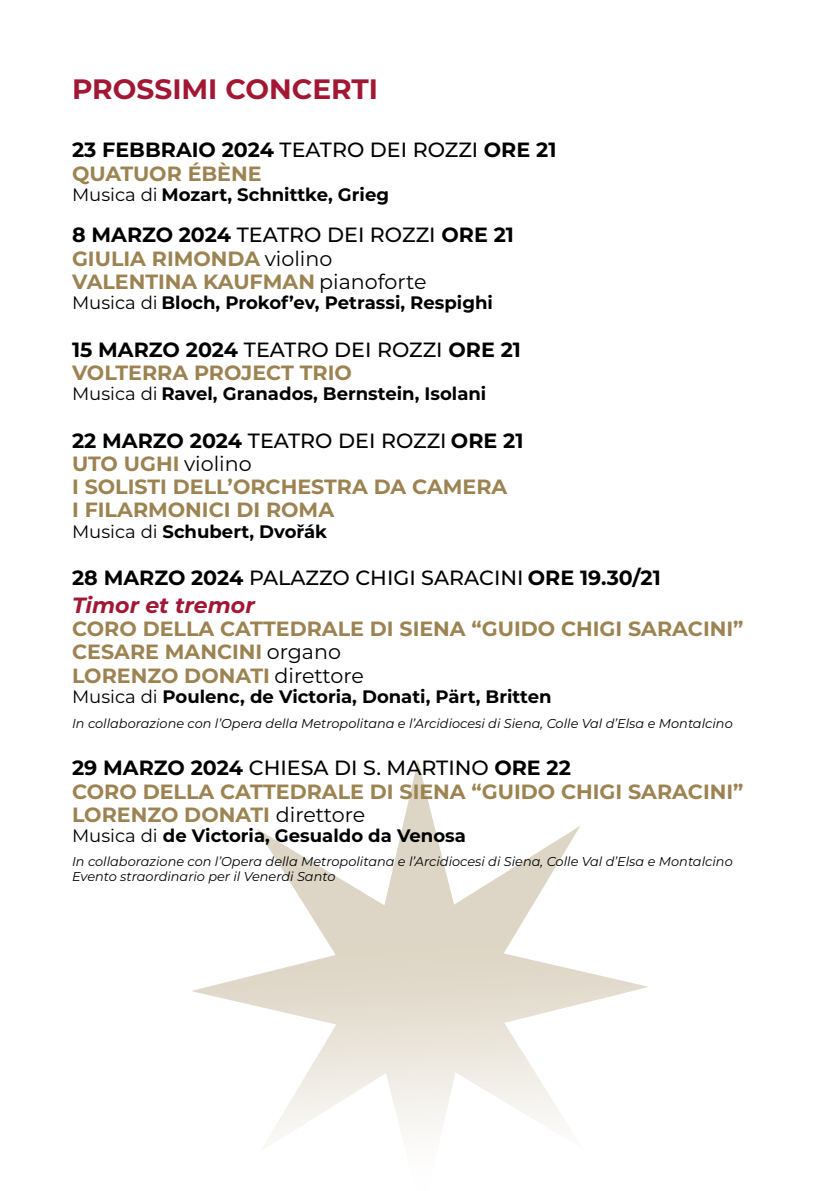
<style>
.page{position:relative;width:840px;height:1191px;background:#fff}
.page>*{position:absolute;margin:0;border:0;box-sizing:border-box;transform-origin:0 0}
.t1{font:700 28px "Montserrat";color:#a21834}
.t2{font:italic 700 22px "Montserrat";color:#a21834}
.t3{font:700 20.6px/23.2px "Montserrat";color:#9c8351}
.t4{font:700 20.6px/23.2px "Montserrat";color:#000}
.t5{font:700 18px "Montserrat";color:#000}
.t6{font:italic 12.8px/15.4px "Montserrat";color:#000}
.s1{font-weight:500}
.s2{color:#9c8351}
.s3{font-weight:400}
.s4{color:#000}
.s5{font-weight:500;color:#000}
.s6{font-weight:400;color:#000}
</style>
<div class="page">
<svg style="left:192px;top:760px;width:456px;height:378px"></svg>
<h1 class="t1" style="left:72px;top:69px;width:307px">PROSSIMI CONCERTI</h1>
<p class="t4" style="left:72px;top:137px;width:485px">23 FEBBRAIO 2024 <span class="s1">TEATRO DEI ROZZI</span> ORE 21<br><span class="s2">QUATUOR ÉBÈNE</span></p>
<p class="t5" style="left:72px;top:182px;width:318px"><span class="s3">Musica di</span> Mozart, Schnittke, Grieg</p>
<p class="t3" style="left:72px;top:222px;width:443px"><span class="s4">8 MARZO 2024</span> <span class="s5">TEATRO DEI ROZZI</span> <span class="s4">ORE 21<br></span>GIULIA RIMONDA <span class="s6">violino<br></span>VALENTINA KAUFMAN <span class="s6">pianoforte</span></p>
<p class="t5" style="left:72px;top:290px;width:422px"><span class="s3">Musica di</span> Bloch, Prokof’ev, Petrassi, Respighi</p>
<p class="t3" style="left:72px;top:336px;width:450px"><span class="s4">15 MARZO 2024</span> <span class="s5">TEATRO DEI ROZZI</span> <span class="s4">ORE 21<br></span>VOLTERRA PROJECT TRIO</p>
<p class="t5" style="left:72px;top:381px;width:415px"><span class="s3">Musica di</span> Ravel, Granados, Bernstein, Isolani</p>
<p class="t3" style="left:72px;top:427px;width:452px"><span class="s4">22 MARZO 2024</span> <span class="s5">TEATRO DEI ROZZI</span> <span class="s4">ORE 21<br></span>UTO UGHI <span class="s6">violino<br></span>I SOLISTI DELL’ORCHESTRA DA CAMERA<br>I FILARMONICI DI ROMA</p>
<p class="t5" style="left:72px;top:518px;width:256px"><span class="s3">Musica di</span> Schubert, Dvořák</p>
<p class="t4" style="left:72px;top:565px;width:590px">28 MARZO 2024 <span class="s1">PALAZZO CHIGI SARACINI</span> ORE 19.30/21</p>
<p class="t2" style="left:72px;top:589px;width:184px">Timor et tremor</p>
<p class="t3" style="left:72px;top:616px;width:672px">CORO DELLA CATTEDRALE DI SIENA “GUIDO CHIGI SARACINI”<br>CESARE MANCINI <span class="s6">organo<br></span>LORENZO DONATI <span class="s6">direttore</span></p>
<p class="t5" style="left:72px;top:684px;width:480px"><span class="s3">Musica di</span> Poulenc, de Victoria, Donati, Pärt, Britten</p>
<p class="t6" style="left:72px;top:715px;width:661px">In collaborazione con l’Opera della Metropolitana e l’Arcidiocesi di Siena, Colle Val d’Elsa e Montalcino</p>
<p class="t3" style="left:72px;top:755px;width:672px"><span class="s4">29 MARZO 2024</span> <span class="s5">CHIESA DI S. MARTINO</span> <span class="s4">ORE 22<br></span>CORO DELLA CATTEDRALE DI SIENA “GUIDO CHIGI SARACINI”<br>LORENZO DONATI <span class="s6">direttore</span></p>
<p class="t5" style="left:72px;top:823px;width:395px"><span class="s3">Musica di</span> de Victoria, Gesualdo da Venosa</p>
<p class="t6" style="left:72px;top:853px;width:661px">In collaborazione con l’Opera della Metropolitana e l’Arcidiocesi di Siena, Colle Val d’Elsa e Montalcino<br>Evento straordinario per il Venerdi Santo</p>
</div>
